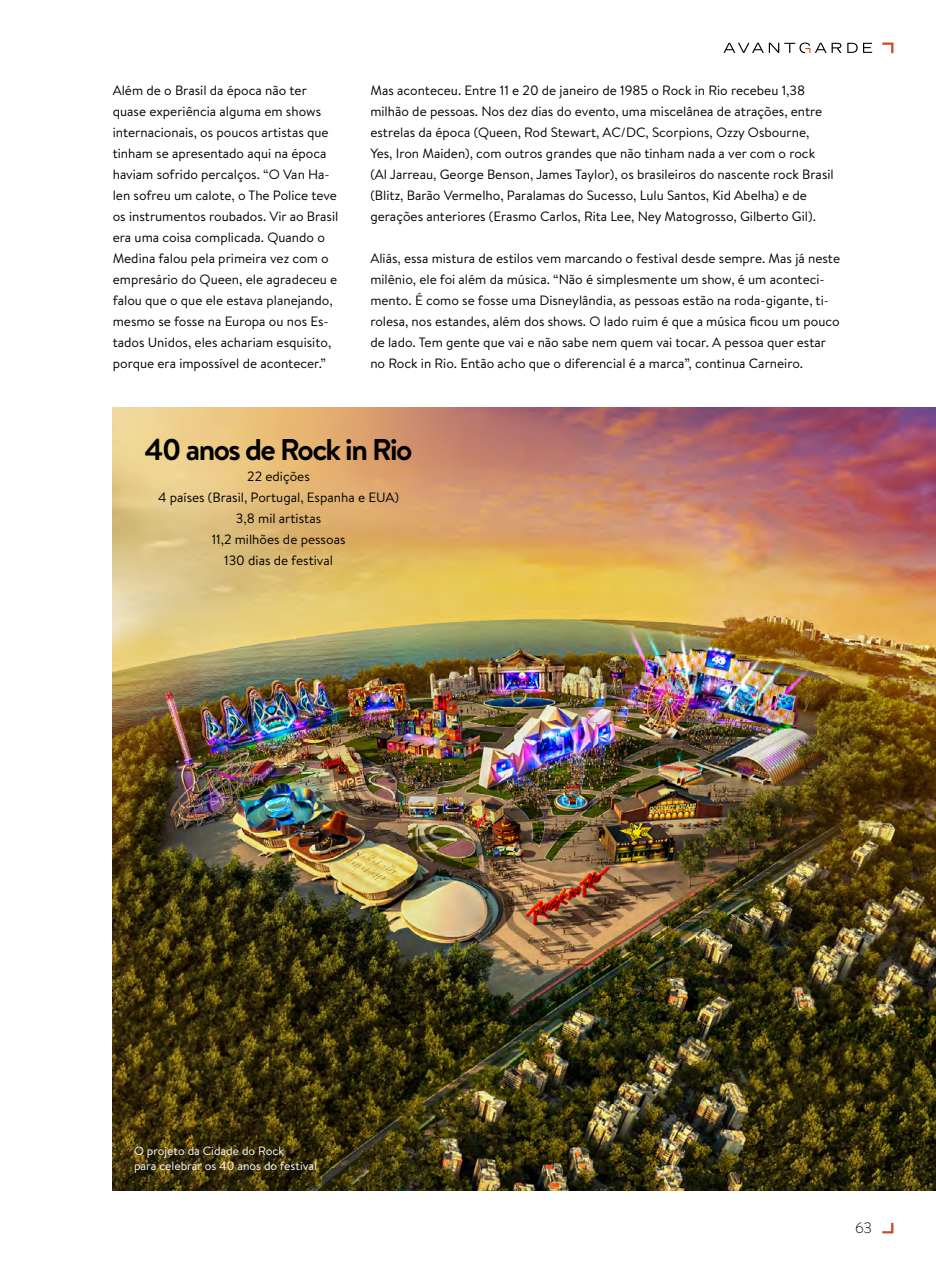
<style>
.page{position:relative;width:936px;height:1276px;background:#fff}
.page>*{position:absolute;margin:0;border:0;box-sizing:border-box;transform-origin:0 0}
.t1{font:700 30px "Brandon Text";letter-spacing:-.05em;color:#000}
.t2{font:300 15px "Brandon Text";color:#000}
.t3{font:13.5px/21px "Brandon Text";color:#000}
.t4{font:12px "Brandon Text";color:#fff}
</style>
<div class="page">
<svg style="left:847px;top:43px;width:25px;height:10px"></svg>
<svg style="left:723px;top:43px;width:118px;height:10px"></svg>
<svg style="left:882px;top:43px;width:11px;height:10px"></svg>
<svg style="left:882px;top:1222px;width:11px;height:11px"></svg>
<img style="left:113px;top:407px;width:822px;height:784px">
<p class="t3" style="left:113px;top:79px;width:227px">Além de o Brasil da época não ter quase experiência alguma em shows internacionais, os poucos artistas que tinham se apresentado aqui na época haviam sofrido percalços. “O Van Ha&shy;len sofreu um calote, o The Police teve os instrumentos roubados. Vir ao Brasil era uma coisa complicada. Quando o Medina falou pela primeira vez com o empresário do Queen, ele agradeceu e falou que o que ele estava planejando, mesmo se fosse na Europa ou nos Es&shy;tados Unidos, eles achariam esquisito, porque era impossível de acontecer.”</p>
<p class="t3" style="left:370px;top:79px;width:465px">Mas aconteceu. Entre 11 e 20 de janeiro de 1985 o Rock in Rio recebeu 1,38 milhão de pessoas. Nos dez dias do evento, uma miscelânea de atrações, entre estrelas da época (Queen, Rod Stewart, AC/DC, Scorpions, Ozzy Osbourne, Yes, Iron Maiden), com outros grandes que não tinham nada a ver com o rock (Al Jarreau, George Benson, James Taylor), os brasileiros do nascente rock Brasil (Blitz, Barão Vermelho, Paralamas do Sucesso, Lulu Santos, Kid Abelha) e de gerações anteriores (Erasmo Carlos, Rita Lee, Ney Matogrosso, Gilberto Gil).</p>
<p class="t3" style="left:370px;top:247px;width:471px">Aliás, essa mistura de estilos vem marcando o festival desde sempre. Mas já neste milênio, ele foi além da música. “Não é simplesmente um show, é um aconteci&shy;mento. É como se fosse uma Disneylândia, as pessoas estão na roda-gigante, ti&shy;rolesa, nos estandes, além dos shows. O lado ruim é que a música ficou um pouco de lado. Tem gente que vai e não sabe nem quem vai tocar. A pessoa quer estar no Rock in Rio. Então acho que o diferencial é a marca”, continua Carneiro.</p>
<p class="t1" style="left:145px;top:429px;width:269px">40 anos de Rock in Rio</p>
<p class="t3" style="left:247px;top:465px;width:64px">22 edições</p>
<p class="t3" style="left:158px;top:486px;width:242px">4 países (Brasil, Portugal, Espanha e EUA)</p>
<p class="t3" style="left:236px;top:507px;width:87px">3,8 mil artistas</p>
<p class="t3" style="left:212px;top:528px;width:135px">11,2 milhões de pessoas</p>
<p class="t3" style="left:224px;top:549px;width:110px">130 dias de festival</p>
<p class="t4" style="left:134px;top:1142px;width:152px">O projeto da Cidade do Rock</p>
<p class="t4" style="left:134px;top:1157px;width:184px">para celebrar os 40 anos do festival</p>
<p class="t2" style="left:855px;top:1218px;width:19px">63</p>
</div>
